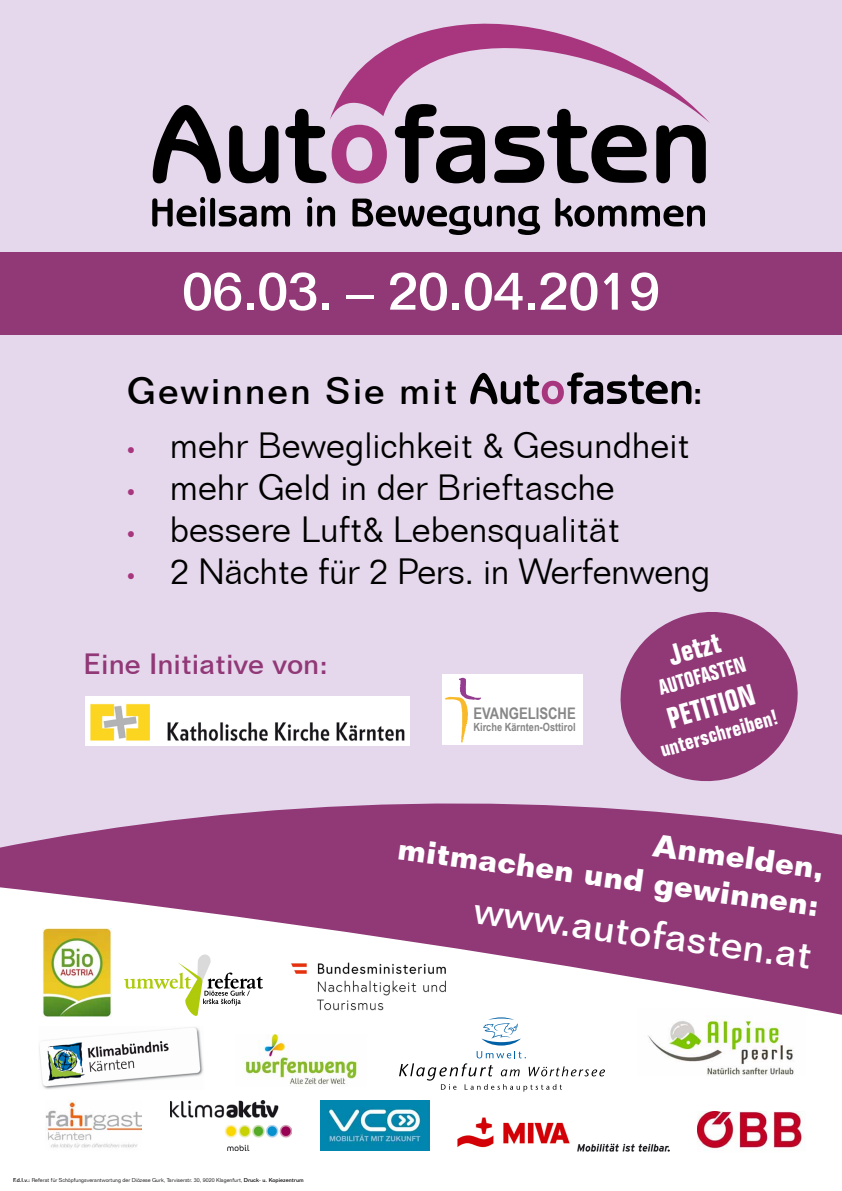
<style>
.page{position:relative;width:842px;height:1191px;background:#fff}
.page>*{position:absolute;margin:0;border:0;box-sizing:border-box;transform-origin:0 0}
.t1{font:500 54px "Folio BT";letter-spacing:-.02em;color:#fff}
.t2{font:500 39px "Folio BT";color:#fff}
.t3{font:500 37px "Folio BT";letter-spacing:.05em;color:#000}
.t4{font:300 35.6px "Folio BT";color:#000}
.t5{font:500 35.6px "Folio BT";color:#000}
.t6{font:700 31px "Folio BT";color:#fff}
.t7{font:700 condensed 29px "Folio BT";color:#fff}
.t8{font:500 28.6px "Folio BT";color:#913877}
.t9{font:700 condensed 21px "Folio BT";color:#fff}
.t10{font:700 16px "Arial Narrow";color:#878787}
.t11{font:700 11.3px "Arial Narrow";color:#878787}
.t12{font:300 5.4px "Folio BT";color:#000}
.s1{font-family:"Times New Roman";font-weight:400;font-size:24px;color:#a8367e}
.s2{font-weight:500}
</style>
<div class="page">
<img style="left:648px;top:1017px;width:146px;height:58px">
<svg style="left:0;top:849px;width:842px;height:168px;fill:#913877"></svg>
<div style="left:0;top:0;width:842px;height:849px;background:#e5d8ec"></div>
<div style="left:0;top:252px;width:842px;height:82px;background:#913877"></div>
<svg style="left:152px;top:197px;width:138px;height:30px;background:#877f8b"></svg>
<svg style="left:307px;top:197px;width:28px;height:30px"></svg>
<svg style="left:352px;top:199px;width:188px;height:36px;background:#928a97"></svg>
<svg style="left:555px;top:198px;width:150px;height:29px;background:#8b838f"></svg>
<svg style="left:153px;top:105px;width:68px;height:78px;background:#78717c"></svg>
<svg style="left:229px;top:126px;width:49px;height:57px;background:#5b565e"></svg>
<svg style="left:285px;top:22px;width:425px;height:161px;background:#b69cb5"></svg>
<svg style="left:470px;top:372px;width:221px;height:32px;background:#8f8392"></svg>
<img style="left:85px;top:696px;width:324px;height:49px">
<svg style="left:399px;top:1017px;width:206px;height:74px"></svg>
<img style="left:39px;top:1027px;width:164px;height:62px">
<img style="left:45px;top:1100px;width:97px;height:48px">
<img style="left:698px;top:1111px;width:107px;height:39px">
<div style="left:443px;top:674px;width:140px;height:71px;background:#fff"></div>
<svg style="left:445px;top:677px;width:36px;height:65px"></svg>
<svg style="left:124px;top:954px;width:139px;height:63px"></svg>
<img style="left:458px;top:1118px;width:211px;height:33px">
<img style="left:243px;top:1034px;width:115px;height:51px">
<svg style="left:611px;top:602px;width:196px;height:189px;background:#af72a1"></svg>
<img style="left:43px;top:928px;width:68px;height:89px">
<img style="left:281px;top:953px;width:176px;height:66px">
<img style="left:170px;top:1100px;width:122px;height:50px">
<img style="left:320px;top:1100px;width:109px;height:50px">
<h1 class="t1" style="left:182px;top:258px;width:480px">06.03. – 20.04.2019</h1>
<p class="t3" style="left:127px;top:368px;width:332px">Gewinnen Sie mit</p>
<p class="t5" style="left:692px;top:370px;width:12px">:</p>
<p class="t4" style="left:127px;top:424px;width:564px"><span class="s1">•</span> mehr Beweglichkeit &amp; Gesundheit</p>
<p class="t4" style="left:127px;top:466px;width:489px"><span class="s1">•</span> mehr Geld in der Brieftasche</p>
<p class="t4" style="left:127px;top:508px;width:495px"><span class="s1">•</span> bessere Luft&amp; Lebensqualität</p>
<p class="t4" style="left:127px;top:550px;width:585px"><span class="s1">•</span> 2 Nächte für 2 Pers. in Werfenweng</p>
<p class="t8" style="left:83px;top:646px;width:246px">Eine Initiative von:</p>
<p class="t10" style="left:473px;top:701px;width:104px">EVANGELISCHE</p>
<p class="t11" style="left:473px;top:718px;width:104px">Kirche Kärnten-Osttirol</p>
<p class="t7" style="left:664px;top:639px;width:55px;rotate:-16deg">Jetzt</p>
<p class="t9" style="left:656px;top:675px;width:91px;rotate:-16deg">AUTOFASTEN</p>
<p class="t7" style="left:663px;top:701px;width:91px;rotate:-16deg">PETITION</p>
<p class="t9" style="left:657px;top:737px;width:123px;rotate:-16deg">unterschreiben!</p>
<p class="t6" style="left:656px;top:825px;width:174px;rotate:8deg">Anmelden,</p>
<p class="t2" style="left:478px;top:885px;width:342px;rotate:8deg">www.autofasten.at</p>
<p class="t6" style="left:401px;top:828px;width:426px;rotate:8deg">mitmachen und gewinnen:</p>
<p class="t12" style="left:13px;top:1177px;width:292px"><span class="s2">F.d.I.v.:</span> Referat für Schöpfungsverantwortung der Diözese Gurk, Tarviserstr. 30, 9020 Klagenfurt, <span class="s2">Druck- u. Kopiezentrum</span></p>
</div>
